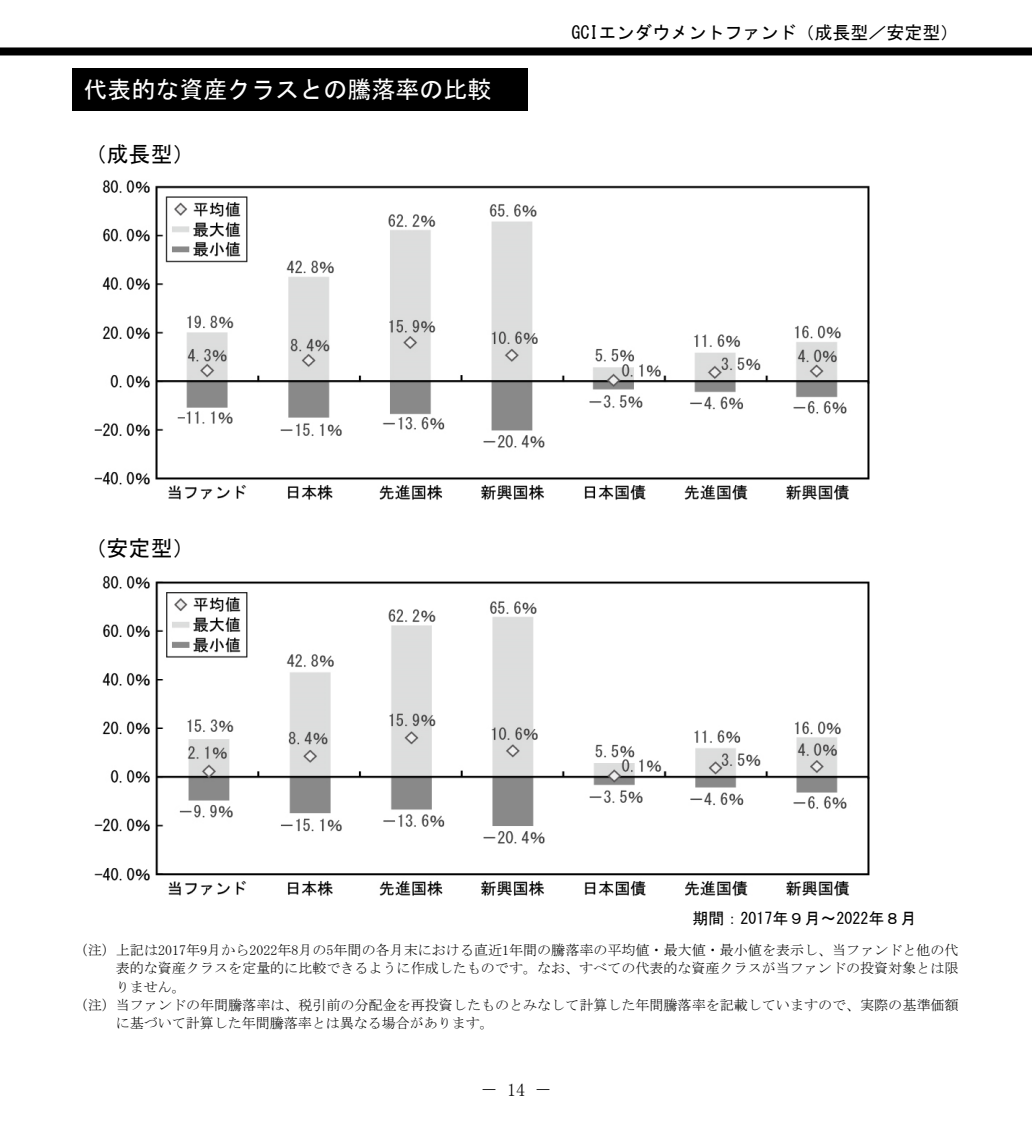
<style>
.page{position:relative;width:1032px;height:1135px;background:#fff}
.page>*{position:absolute;margin:0;border:0;box-sizing:border-box;transform-origin:0 0}
.t1{font:24px "MS Gothic";color:#fff}
.t2{font:22px "MS Gothic";letter-spacing:.005em;color:#000}
.t3{font:18px "MS Gothic";color:#000}
.t4{font:18px "MS Mincho";color:#000}
.t5{font:16px "MS Gothic";color:#000}
.t6{font:14px "MS Mincho";color:#000}
</style>
<div class="page">
<div style="left:0;top:47px;width:1032px;height:8px;background:#000"></div>
<div style="left:73px;top:69px;width:454px;height:41px;background:#000"></div>
<hr style="left:72px;top:68px;width:456px;height:1px;background:#000">
<hr style="left:72px;top:69px;width:1px;height:42px;background:#000">
<hr style="left:72px;top:110px;width:455px;height:1px;background:#000">
<hr style="left:527px;top:69px;width:1px;height:42px;background:#000">
<img style="left:95px;top:180px;width:774px;height:320px">
<img style="left:95px;top:576px;width:774px;height:320px">
<h1 class="t1" style="left:83px;top:78px;width:409px">代表的な資産クラスとの騰落率の比較</h1>
<h2 class="t2" style="left:85px;top:143px;width:111px">（成長型）</h2>
<p class="t3" style="left:571px;top:23px;width:388px">GCIエンダウメントファンド（成長型／安定型）</p>
<h2 class="t2" style="left:85px;top:537px;width:111px">（安定型）</h2>
<p class="t5" style="left:692px;top:910px;width:225px">期間：2017年９月～2022年８月</p>
<p class="t6" style="left:74px;top:943px;width:886px">（注）上記は2017年9月から2022年8月の5年間の各月末における直近1年間の騰落率の平均値・最大値・最小値を表示し、当ファンドと他の代</p>
<p class="t6" style="left:116px;top:961px;width:844px">表的な資産クラスを定量的に比較できるように作成したものです。なお、すべての代表的な資産クラスが当ファンドの投資対象とは限</p>
<p class="t6" style="left:116px;top:979px;width:72px">りません。</p>
<p class="t6" style="left:74px;top:997px;width:886px">（注）当ファンドの年間騰落率は、税引前の分配金を再投資したものとみなして計算した年間騰落率を記載していますので、実際の基準価額</p>
<p class="t6" style="left:116px;top:1015px;width:380px">に基づいて計算した年間騰落率とは異なる場合があります。</p>
<p class="t4" style="left:480px;top:1079px;width:73px">－ 14 －</p>
</div>
